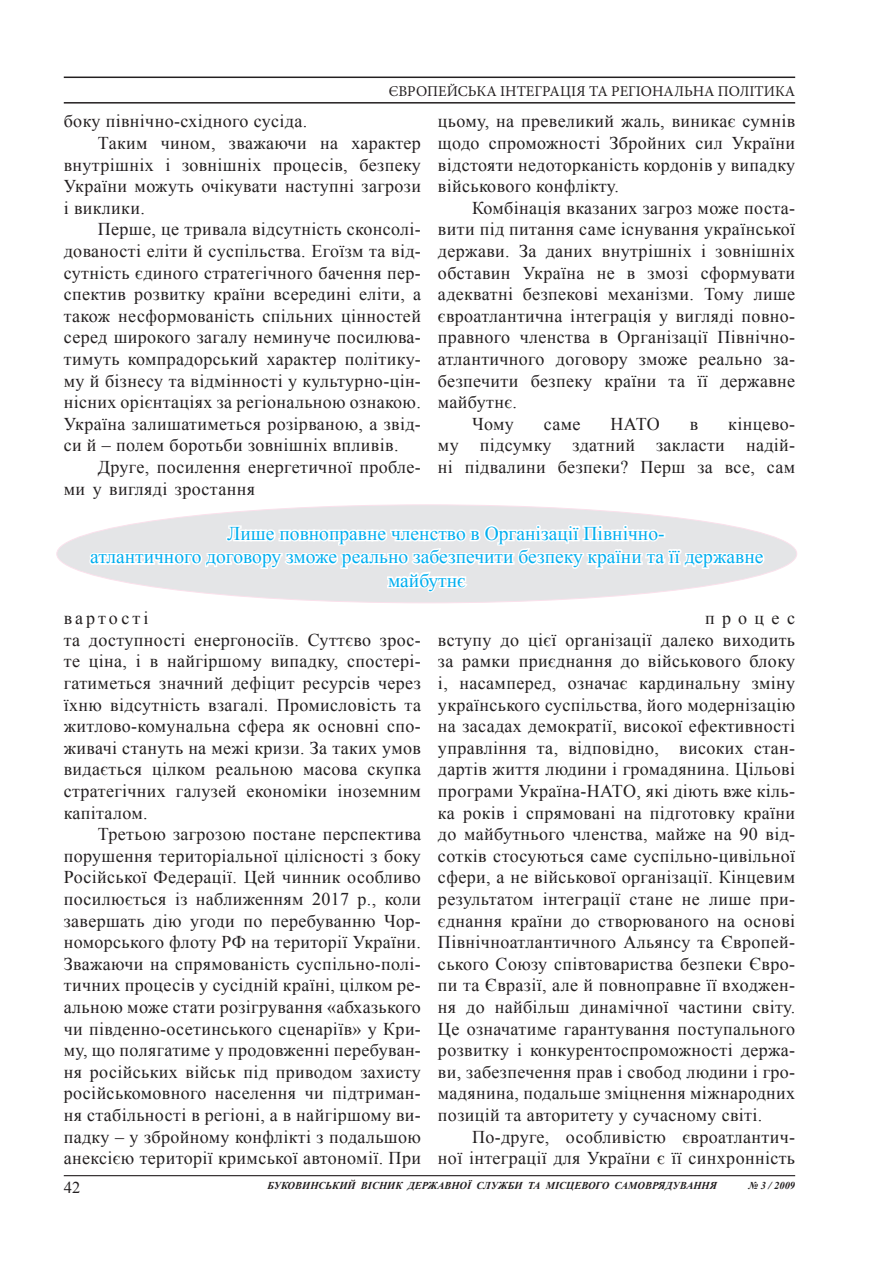
<style>
.page{position:relative;width:893px;height:1263px;background:#fff}
.page>*{position:absolute;margin:0;border:0;box-sizing:border-box;transform-origin:0 0}
.t1{font:19.5px "Times New Roman";color:#00aeef}
.t2{font:18px/21.6px "Times New Roman";letter-spacing:.02em;color:#231f20;text-align:justify}
.t3{font:16.5px "Times New Roman";color:#231f20}
.t4{font:15px "Minion Pro";color:#231f20}
.t5{font:italic 700 10.5px "Times New Roman";color:#231f20}
</style>
<div class="page">
<hr style="left:64px;top:1175px;width:731px;height:1px;background:#231f20">
<hr style="left:64px;top:77px;width:731px;height:1px;background:#231f20">
<hr style="left:64px;top:102px;width:731px;height:2px;background:#231f20">
<div style="left:57px;top:505px;width:740px;height:98px;background:#e4e5e7;border-radius:50%"></div>
<svg style="left:87px;top:513px;width:680px;height:83px"></svg>
<p class="t4" style="left:389px;top:82px;width:408px">ЄВРОПЕЙСЬКА ІНТЕГРАЦІЯ ТА РЕГІОНАЛЬНА ПОЛІТИКА</p>
<p class="t2" style="left:64px;top:110px;width:245px">боку північно-східного сусіда.</p>
<p class="t2" style="left:98px;top:132px;width:325px">Таким чином, зважаючи на характер</p>
<p class="t2" style="left:64px;top:153px;width:359px">внутрішніх і зовнішніх процесів, безпеку</p>
<p class="t2" style="left:64px;top:175px;width:359px">України можуть очікувати наступні загрози</p>
<p class="t2" style="left:64px;top:197px;width:83px">і виклики.</p>
<p class="t2" style="left:98px;top:218px;width:325px">Перше, це тривала відсутність сконсолі-</p>
<p class="t2" style="left:64px;top:240px;width:359px">дованості еліти й суспільства. Егоїзм та від-</p>
<p class="t2" style="left:64px;top:261px;width:359px">сутність єдиного стратегічного бачення пер-</p>
<p class="t2" style="left:64px;top:283px;width:359px">спектив розвитку країни всередині еліти, а</p>
<p class="t2" style="left:64px;top:305px;width:359px">також несформованість спільних цінностей</p>
<p class="t2" style="left:64px;top:326px;width:359px">серед широкого загалу неминуче посилюва-</p>
<p class="t2" style="left:64px;top:348px;width:359px">тимуть компрадорський характер політику-</p>
<p class="t2" style="left:64px;top:369px;width:359px">му й бізнесу та відмінності у культурно-цін-</p>
<p class="t2" style="left:64px;top:391px;width:359px">нісних орієнтаціях за регіональною ознакою.</p>
<p class="t2" style="left:64px;top:413px;width:359px">Україна залишатиметься розірваною, а звід-</p>
<p class="t2" style="left:64px;top:434px;width:336px">си й – полем боротьби зовнішніх впливів.</p>
<p class="t2" style="left:98px;top:456px;width:325px">Друге, посилення енергетичної пробле-</p>
<p class="t2" style="left:64px;top:477px;width:193px">ми у вигляді зростання</p>
<p class="t2" style="left:438px;top:110px;width:359px">цьому, на превеликий жаль, виникає сумнів щодо спроможності Збройних сил України відстояти недоторканість кордонів у випадку військового конфлікту.</p>
<p class="t2" style="left:472px;top:197px;width:325px">Комбінація вказаних загроз може поста-</p>
<p class="t2" style="left:438px;top:218px;width:359px">вити під питання саме існування української</p>
<p class="t2" style="left:438px;top:240px;width:359px">держави. За даних внутрішніх і зовнішніх</p>
<p class="t2" style="left:438px;top:261px;width:359px">обставин Україна не в змозі сформувати</p>
<p class="t2" style="left:438px;top:283px;width:359px">адекватні безпекові механізми. Тому лише</p>
<p class="t2" style="left:438px;top:305px;width:359px">євроатлантична інтеграція у вигляді повно-</p>
<p class="t2" style="left:438px;top:326px;width:359px">правного членства в Організації Північно-</p>
<p class="t2" style="left:438px;top:348px;width:359px">атлантичного договору зможе реально за-</p>
<p class="t2" style="left:438px;top:369px;width:359px">безпечити безпеку країни та її державне</p>
<p class="t2" style="left:438px;top:391px;width:80px">майбутнє.</p>
<p class="t2" style="left:472px;top:413px;width:43px">Чому</p>
<p class="t2" style="left:544px;top:413px;width:38px">саме</p>
<p class="t2" style="left:610px;top:413px;width:51px">НАТО</p>
<p class="t2" style="left:690px;top:413px;width:10px">в</p>
<p class="t2" style="left:438px;top:413px;width:359px;text-indent:290px">кінцево&shy;му підсумку здатний закласти надій&shy;ні підвалини безпеки? Перш за все, сам</p>
<p class="t1" style="left:227px;top:520px;width:439px">Лише повноправне членство в Організації Північно-</p>
<p class="t1" style="left:90px;top:544px;width:675px">атлантичного договору зможе реально забезпечити безпеку країни та її державне</p>
<p class="t1" style="left:388px;top:567px;width:79px">майбутнє</p>
<p class="t2" style="left:64px;top:607px;width:359px;text-align:left">вартості<br>та доступності енергоносіїв. Суттєво зрос&shy;те ціна, і в найгіршому випадку, спостері&shy;гатиметься значний дефіцит ресурсів через їхню відсутність взагалі. Промисловість та житлово-комунальна сфера як основні спо&shy;живачі стануть на межі кризи. За таких умов видається цілком реальною масова скупка стратегічних галузей економіки іноземним капіталом.</p>
<p class="t2" style="left:64px;top:823px;width:359px;text-indent:34px">Третьою загрозою постане перспектива порушення територіальної цілісності з боку Російської Федерації. Цей чинник особливо посилюється із наближенням 2017 р., коли завершать дію угоди по перебуванню Чор&shy;номорського флоту РФ на території України.<br>Зважаючи на спрямованість суспільно-полі&shy;тичних процесів у сусідній країні, цілком ре&shy;альною може стати розігрування «абхазького чи південно-осетинського сценаріїв» у Кри&shy;му, що полягатиме у продовженні перебуван&shy;ня російських військ під приводом захисту російськомовного населення чи підтриман&shy;ня стабільності в регіоні, а в найгіршому ви&shy;падку – у збройному конфлікті з подальшою анексією території кримської автономії. При</p>
<p class="t2" style="left:438px;top:607px;width:359px;text-indent:267px">процес вступу до цієї організації далеко виходить за рамки приєднання до військового блоку і, насамперед, означає кардинальну зміну українського суспільства, його модернізацію на засадах демократії, високої ефективності управління та, відповідно, високих стан&shy;дартів життя людини і громадянина. Цільові програми Україна-НАТО, які діють вже кіль&shy;ка років і спрямовані на підготовку країни до майбутнього членства, майже на 90 від&shy;сотків стосуються саме суспільно-цивільної сфери, а не військової організації. Кінцевим результатом інтеграції стане не лише при&shy;єднання країни до створюваного на основі Північноатлантичного Альянсу та Європей&shy;ського Союзу співтовариства безпеки Євро&shy;пи та Євразії, але й повноправне її входжен&shy;ня до найбільш динамічної частини світу.<br>Це означатиме гарантування поступального розвитку і конкурентоспроможності держа&shy;ви, забезпечення прав і свобод людини і гро&shy;мадянина, подальше зміцнення міжнародних позицій та авторитету у сучасному світі.</p>
<p class="t2" style="left:438px;top:1125px;width:359px;text-align:right">По-друге, особливістю євроатлантич-<br>ної інтеграції для України є її синхронність</p>
<p class="t3" style="left:64px;top:1176px;width:18px">42</p>
<p class="t5" style="left:267px;top:1178px;width:451px">БУКОВИНСЬКИЙ ВІСНИК ДЕРЖАВНОЇ СЛУЖБИ ТА МІСЦЕВОГО САМОВРЯДУВАННЯ</p>
<p class="t5" style="left:748px;top:1178px;width:48px">№ 3 / 2009</p>
</div>
